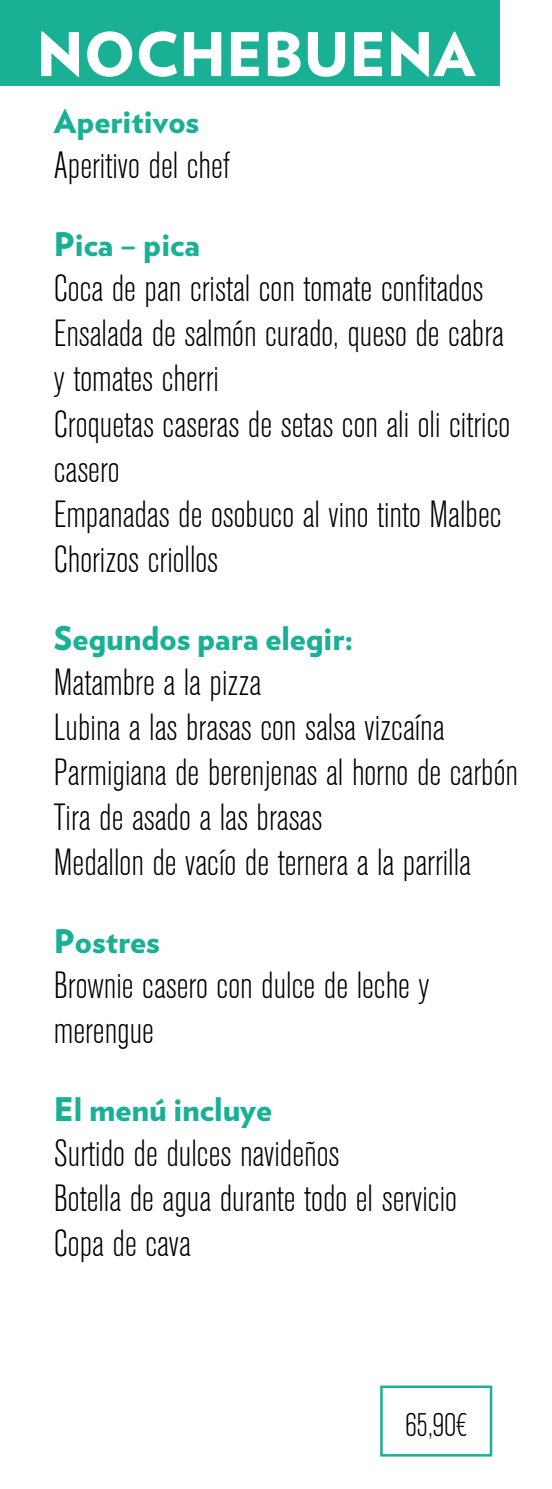
<style>
.page{position:relative;width:552px;height:1489px;background:#fff}
.page>*{position:absolute;margin:0;border:0;box-sizing:border-box;transform-origin:0 0}
.t1{font:900 60px "Verlag";color:#fff}
.t2{font:300 condensed 37.5px/45px "Akzidenz Grotesk BE";color:#000}
.t3{font:900 32.5px "Verlag";color:#19b095}
.t4{font:300 condensed 32.5px "Akzidenz Grotesk BE";color:#000}
</style>
<div class="page">
<div style="left:0;top:0;width:499px;height:85px;background:#19b095"></div>
<div style="left:380px;top:1385px;width:111px;height:71px;border:2px solid #1baf94"></div>
<hr style="left:551px;top:0;width:1px;height:85px;background:#19b095">
<h1 class="t1" style="left:36px;top:5px;width:440px">NOCHEBUENA</h1>
<p class="t3" style="left:54px;top:95px;width:147px">Aperitivos</p>
<p class="t2" style="left:54px;top:144px;width:177px">Aperitivo del chef</p>
<p class="t3" style="left:54px;top:218px;width:148px">Pica – pica</p>
<p class="t2" style="left:54px;top:267px;width:457px">Coca de pan cristal con tomate confitados<br>Ensalada de salmón curado, queso de cabra y tomates cherri<br>Croquetas caseras de setas con ali oli citrico casero<br>Empanadas de osobuco al vino tinto Malbec<br>Chorizos criollos</p>
<p class="t3" style="left:54px;top:611px;width:301px">Segundos para elegir:</p>
<p class="t2" style="left:54px;top:660px;width:465px">Matambre a la pizza<br>Lubina a las brasas con salsa vizcaína Parmigiana de berenjenas al horno de carbón Tira de asado a las brasas<br>Medallon de vacío de ternera a la parrilla</p>
<p class="t3" style="left:54px;top:914px;width:107px">Postres</p>
<p class="t2" style="left:54px;top:963px;width:377px">Brownie casero con dulce de leche y merengue</p>
<p class="t3" style="left:54px;top:1082px;width:219px">El menú incluye</p>
<p class="t2" style="left:54px;top:1131px;width:404px">Surtido de dulces navideños<br>Botella de agua durante todo el servicio<br>Copa de cava</p>
<p class="t4" style="left:404px;top:1407px;width:64px">65,90€</p>
</div>
